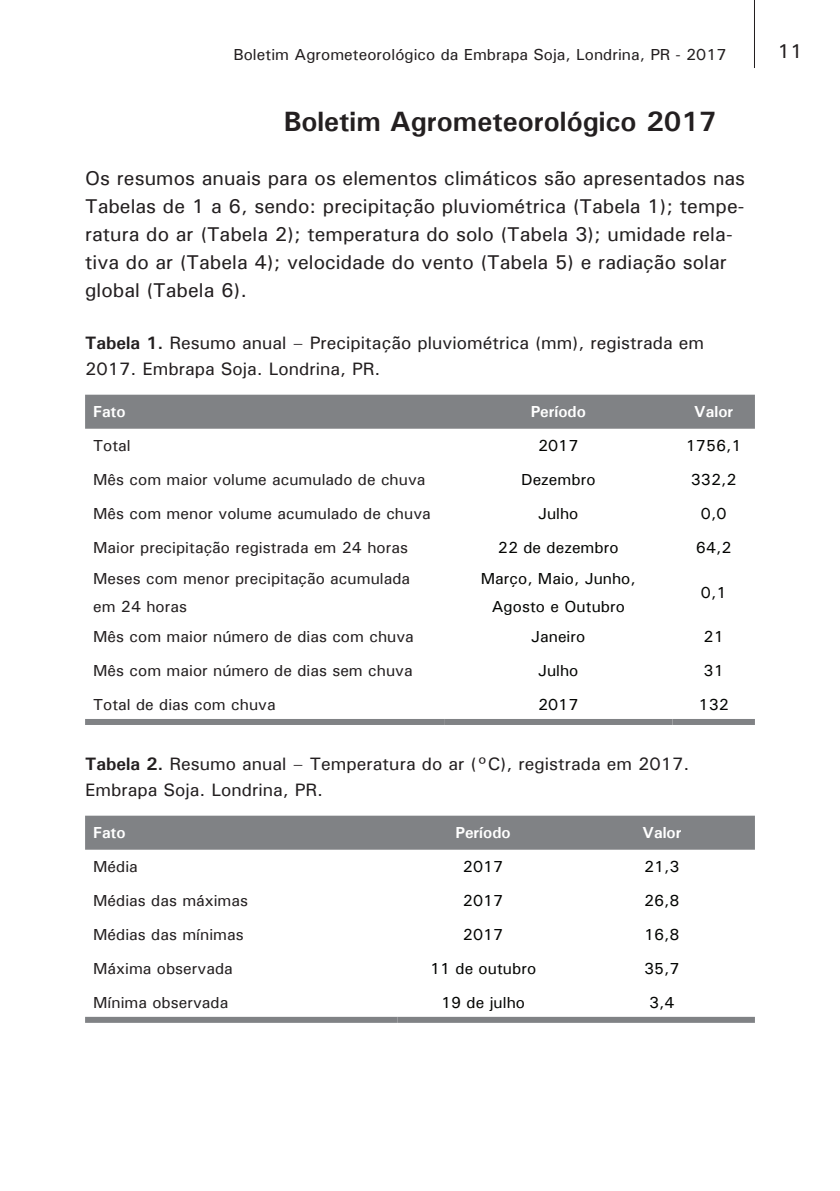
<style>
.page{position:relative;width:840px;height:1191px;background:#fff}
.page>*{position:absolute;margin:0;border:0;box-sizing:border-box;transform-origin:0 0}
.t1{font:700 28px "Univers";color:#231f20}
.t2{font:20px/28px "Univers";color:#231f20}
.t3{font:18px/26px "Univers";color:#231f20}
.t4{font:16px/28px "Univers";color:#231f20}
.t5{font:16px/28px "Univers";color:#040503;text-align:center}
.t6{font:700 16px "Univers";color:#fff}
.s1{font-weight:700}
</style>
<div class="page">
<hr style="left:753px;top:0;width:1px;height:68px;background:#231f20">
<div style="left:85px;top:395px;width:669px;height:34px;background:#808285"></div>
<div style="left:85px;top:719px;width:359px;height:6px;background:#808285"></div>
<div style="left:444px;top:719px;width:228px;height:6px;background:#808285"></div>
<div style="left:672px;top:719px;width:82px;height:6px;background:#808285"></div>
<div style="left:85px;top:815px;width:669px;height:34px;background:#808285"></div>
<div style="left:85px;top:1016px;width:312px;height:6px;background:#808285"></div>
<div style="left:397px;top:1016px;width:171px;height:6px;background:#808285"></div>
<div style="left:568px;top:1016px;width:186px;height:6px;background:#808285"></div>
<p class="t4" style="left:233px;top:40px;width:494px">Boletim Agrometeorológico da Embrapa Soja, Londrina, PR - 2017</p>
<p class="t2" style="left:777px;top:37px;width:27px">11</p>
<h1 class="t1" style="left:283px;top:104px;width:434px">Boletim Agrometeorológico 2017</h1>
<p class="t2" style="left:85px;top:164px;width:661px">Os resumos anuais para os elementos climáticos são apresentados nas Tabelas de 1 a 6, sendo: precipitação pluviométrica (Tabela 1); tempe&shy;ratura do ar (Tabela 2); temperatura do solo (Tabela 3); umidade rela&shy;tiva do ar (Tabela 4); velocidade do vento (Tabela 5) e radiação solar global (Tabela 6).</p>
<p class="t3" style="left:85px;top:330px;width:620px"><span class="s1">Tabela 1.</span> Resumo anual – Precipitação pluviométrica (mm), registrada em<br>2017. Embrapa Soja. Londrina, PR.</p>
<p class="t6" style="left:93px;top:402px;width:34px">Fato</p>
<p class="t6" style="left:530px;top:402px;width:57px">Período</p>
<p class="t6" style="left:694px;top:402px;width:40px">Valor</p>
<p class="t4" style="left:93px;top:431px;width:39px">Total</p>
<p class="t5" style="left:538px;top:431px;width:42px">2017</p>
<p class="t5" style="left:685px;top:431px;width:57px">1756,1</p>
<p class="t4" style="left:93px;top:465px;width:334px">Mês com maior volume acumulado de chuva</p>
<p class="t5" style="left:521px;top:465px;width:76px">Dezembro</p>
<p class="t5" style="left:690px;top:465px;width:47px">332,2</p>
<p class="t4" style="left:93px;top:499px;width:339px">Mês com menor volume acumulado de chuva</p>
<p class="t5" style="left:538px;top:499px;width:42px">Julho</p>
<p class="t5" style="left:700px;top:499px;width:27px">0,0</p>
<p class="t4" style="left:93px;top:533px;width:316px">Maior precipitação registrada em 24 horas</p>
<p class="t5" style="left:497px;top:533px;width:122px">22 de dezembro</p>
<p class="t5" style="left:695px;top:533px;width:37px">64,2</p>
<p class="t4" style="left:93px;top:564px;width:318px">Meses com menor precipitação acumulada em 24 horas</p>
<p class="t5" style="left:480px;top:564px;width:156px">Março, Maio, Junho,<br>Agosto e Outubro</p>
<p class="t5" style="left:700px;top:578px;width:27px">0,1</p>
<p class="t4" style="left:93px;top:622px;width:322px">Mês com maior número de dias com chuva</p>
<p class="t5" style="left:531px;top:622px;width:55px">Janeiro</p>
<p class="t5" style="left:703px;top:622px;width:22px">21</p>
<p class="t4" style="left:93px;top:656px;width:321px">Mês com maior número de dias sem chuva</p>
<p class="t5" style="left:538px;top:656px;width:42px">Julho</p>
<p class="t5" style="left:703px;top:656px;width:22px">31</p>
<p class="t4" style="left:93px;top:690px;width:184px">Total de dias com chuva</p>
<p class="t5" style="left:538px;top:690px;width:42px">2017</p>
<p class="t5" style="left:698px;top:690px;width:32px">132</p>
<p class="t3" style="left:85px;top:751px;width:605px"><span class="s1">Tabela 2.</span> Resumo anual – Temperatura do ar (°C), registrada em 2017.<br>Embrapa Soja. Londrina, PR.</p>
<p class="t6" style="left:93px;top:823px;width:34px">Fato</p>
<p class="t6" style="left:455px;top:823px;width:57px">Período</p>
<p class="t6" style="left:642px;top:823px;width:40px">Valor</p>
<p class="t4" style="left:93px;top:852px;width:46px">Média</p>
<p class="t5" style="left:462px;top:852px;width:42px">2017</p>
<p class="t5" style="left:643px;top:852px;width:37px">21,3</p>
<p class="t4" style="left:93px;top:886px;width:156px">Médias das máximas</p>
<p class="t5" style="left:462px;top:886px;width:42px">2017</p>
<p class="t5" style="left:643px;top:886px;width:37px">26,8</p>
<p class="t4" style="left:93px;top:920px;width:152px">Médias das mínimas</p>
<p class="t5" style="left:462px;top:920px;width:42px">2017</p>
<p class="t5" style="left:643px;top:920px;width:37px">16,8</p>
<p class="t4" style="left:93px;top:954px;width:141px">Máxima observada</p>
<p class="t5" style="left:430px;top:954px;width:108px">11 de outubro</p>
<p class="t5" style="left:643px;top:954px;width:37px">35,7</p>
<p class="t4" style="left:93px;top:988px;width:137px">Mínima observada</p>
<p class="t5" style="left:441px;top:988px;width:85px">19 de julho</p>
<p class="t5" style="left:648px;top:988px;width:27px">3,4</p>
</div>
